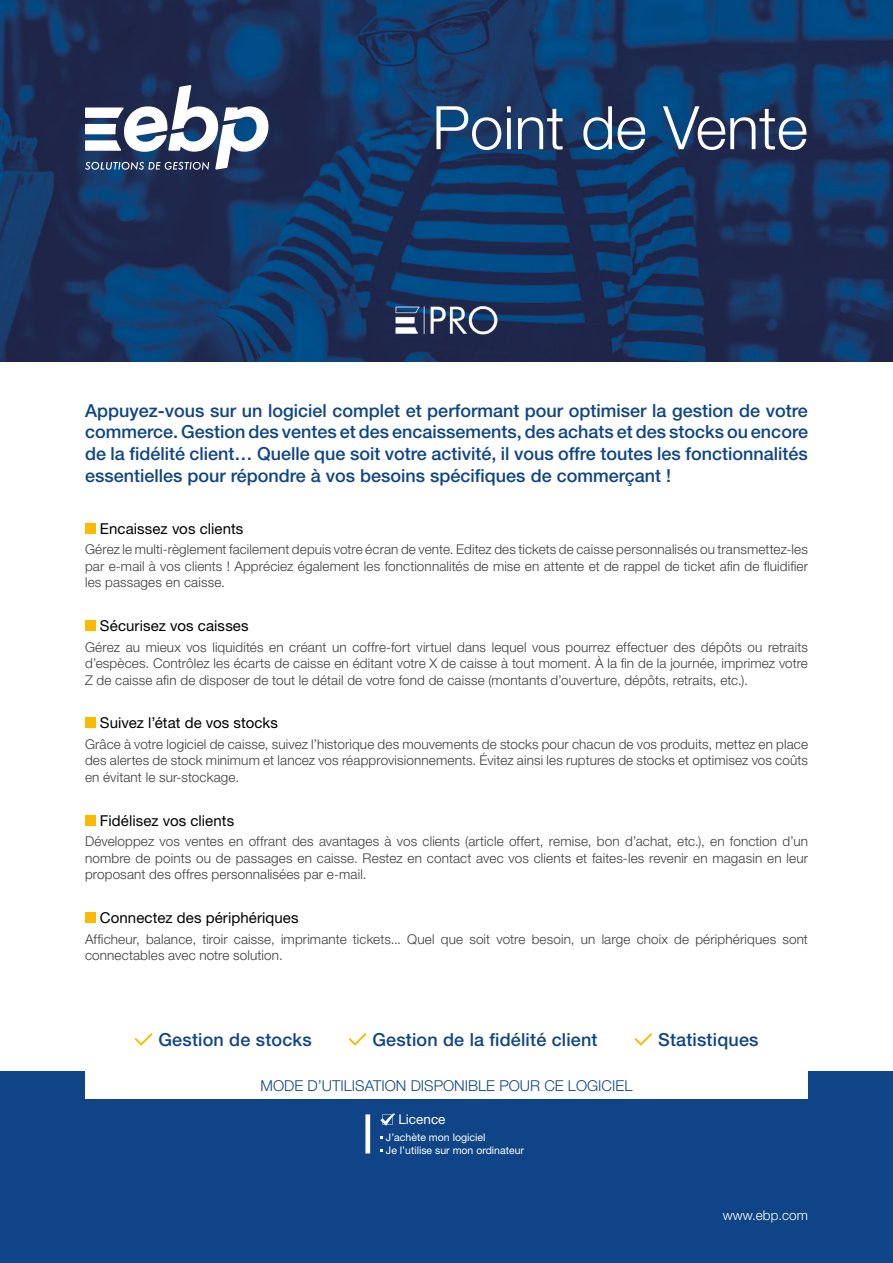
<style>
.page{position:relative;width:893px;height:1263px;background:#fff}
.page>*{position:absolute;margin:0;border:0;box-sizing:border-box;transform-origin:0 0}
.t1{font:300 60px "Helvetica Neue LT Std";color:#fff}
.t2{font:500 18px/21.6px "Helvetica Neue LT Std";letter-spacing:.01em;color:#0f4586;text-align:justify}
.t3{font:15px "Helvetica Neue LT Std";letter-spacing:.005em;color:#000}
.t4{font:300 15px "Helvetica Neue LT Std";color:#0f4586}
.t5{font:300 13.5px/16.5px "Helvetica Neue LT Std";letter-spacing:.01em;color:#3c3c3b;text-align:justify}
.t6{font:300 13.5px "Helvetica Neue LT Std";color:#fff}
.t7{font:13.5px "Helvetica Neue LT Std";color:#fff}
.t8{font:10.5px/12.6px "Helvetica Neue LT Std";color:#fff}
</style>
<div class="page">
<img style="left:0;top:0;width:893px;height:361px">
<div style="left:0;top:1071px;width:893px;height:192px;background:#0f4586"></div>
<div style="left:85px;top:1071px;width:723px;height:28px;background:#fff"></div>
<div style="left:365px;top:1114px;width:5px;height:39px;background:#fff"></div>
<svg style="left:381px;top:1113px;width:14px;height:13px"></svg>
<svg style="left:85px;top:85px;width:183px;height:85px"></svg>
<div style="left:85px;top:523px;width:11px;height:11px;background:#fbba00"></div>
<div style="left:85px;top:620px;width:11px;height:11px;background:#fbba00"></div>
<div style="left:85px;top:717px;width:11px;height:11px;background:#fbba00"></div>
<div style="left:85px;top:815px;width:11px;height:10px;background:#fbba00"></div>
<div style="left:85px;top:912px;width:11px;height:11px;background:#fbba00"></div>
<svg style="left:135px;top:1033px;width:18px;height:12px"></svg>
<svg style="left:349px;top:1033px;width:17px;height:12px"></svg>
<svg style="left:635px;top:1033px;width:17px;height:12px"></svg>
<img style="left:383px;top:293px;width:127px;height:53px">
<h1 class="t1" style="left:432px;top:91px;width:377px">Point de Vente</h1>
<p class="t2" style="left:85px;top:399px;width:724px">Appuyez-vous sur un logiciel complet et performant pour optimiser la gestion de votre commerce. Gestion des ventes et des encaissements, des achats et des stocks ou encore de la fidélité client… Quelle que soit votre activité, il vous offre toutes les fonctionnalités essentielles pour répondre à vos besoins spécifiques de commerçant !</p>
<p class="t3" style="left:100px;top:519px;width:145px">Encaissez vos clients</p>
<p class="t5" style="left:85px;top:541px;width:724px">Gérez le multi-règlement facilement depuis votre écran de vente. Editez des tickets de caisse personnalisés ou transmettez‑les par e-mail à vos clients ! Appréciez également les fonctionnalités de mise en attente et de rappel de ticket afin de fluidifier les passages en caisse.</p>
<p class="t3" style="left:100px;top:617px;width:150px">Sécurisez vos caisses</p>
<p class="t5" style="left:85px;top:638px;width:724px">Gérez au mieux vos liquidités en créant un coffre-fort virtuel dans lequel vous pourrez effectuer des dépôts ou retraits d’espèces. Contrôlez les écarts de caisse en éditant votre X de caisse à tout moment. À la fin de la journée, imprimez votre Z de caisse afin de disposer de tout le détail de votre fond de caisse (montants d’ouverture, dépôts, retraits, etc.).</p>
<p class="t3" style="left:100px;top:714px;width:179px">Suivez l’état de vos stocks</p>
<p class="t5" style="left:85px;top:736px;width:724px">Grâce à votre logiciel de caisse, suivez l’historique des mouvements de stocks pour chacun de vos produits, mettez en place des alertes de stock minimum et lancez vos réapprovisionnements. Évitez ainsi les ruptures de stocks et optimisez vos coûts en évitant le sur-stockage.</p>
<p class="t3" style="left:100px;top:811px;width:136px">Fidélisez vos clients</p>
<p class="t5" style="left:85px;top:833px;width:724px">Développez vos ventes en offrant des avantages à vos clients (article offert, remise, bon d’achat, etc.), en fonction d’un nombre de points ou de passages en caisse. Restez en contact avec vos clients et faites-les revenir en magasin en leur proposant des offres personnalisées par e-mail.</p>
<p class="t3" style="left:100px;top:908px;width:200px">Connectez des périphériques</p>
<p class="t5" style="left:85px;top:930px;width:724px">Afficheur, balance, tiroir caisse, imprimante tickets... Quel que soit votre besoin, un large choix de périphériques sont connectables avec notre solution.</p>
<h2 class="t2" style="left:158px;top:1029px;width:155px">Gestion de stocks</h2>
<h2 class="t2" style="left:372px;top:1029px;width:227px">Gestion de la fidélité client</h2>
<h2 class="t2" style="left:658px;top:1029px;width:102px">Statistiques</h2>
<p class="t4" style="left:261px;top:1076px;width:373px">MODE D’UTILISATION DISPONIBLE POUR CE LOGICIEL</p>
<p class="t7" style="left:398px;top:1111px;width:49px">Licence</p>
<p class="t8" style="left:386px;top:1131px;width:140px">J’achète mon logiciel<br>Je l’utilise sur mon ordinateur</p>
<p class="t6" style="left:723px;top:1207px;width:87px">www.ebp.com</p>
</div>
